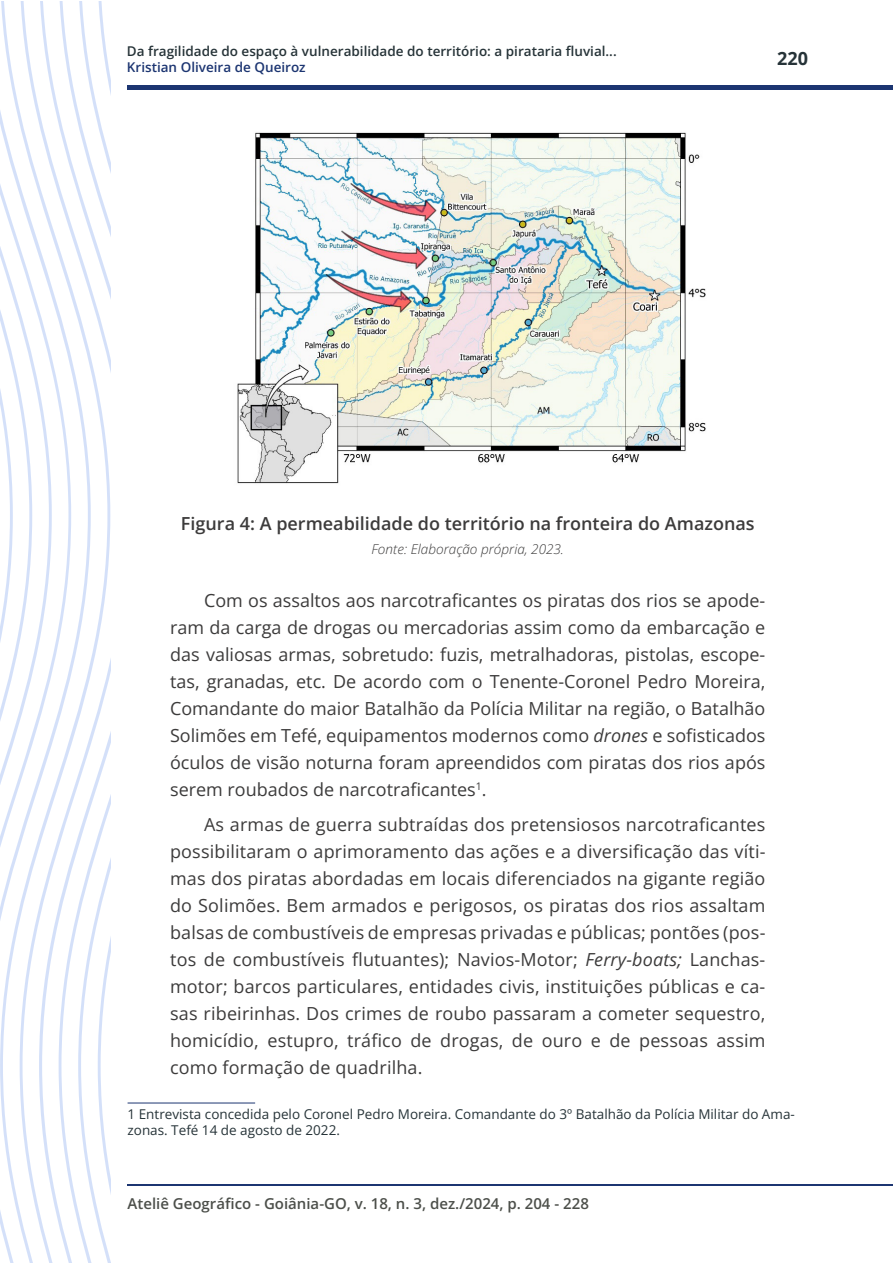
<style>
.page{position:relative;width:893px;height:1263px;background:#fff}
.page>*{position:absolute;margin:0;border:0;box-sizing:border-box;transform-origin:0 0}
.t1{font:18px/27px "Open Sans";letter-spacing:.005em;color:#3c3b3b;text-align:justify}
.t2{font:600 18px "Open Sans";color:#3c3b3b}
.t3{font:700 18px "Open Sans";color:#263338}
.t4{font:600 15px "Open Sans";color:#4c4f4a}
.t5{font:13.5px/16.2px "Open Sans";color:#263338}
.t6{font:600 13.5px "Open Sans";color:#263338}
.t7{font:italic 300 13.5px "Open Sans";color:#3c3b3b}
.t8{font:600 13.5px "Open Sans";color:#1c3571}
.s1{font-style:italic}
</style>
<div class="page">
<hr style="left:128px;top:85px;width:765px;height:4px;background:#1c3571">
<hr style="left:128px;top:1184px;width:765px;height:1px;background:#1c3571">
<svg style="left:91px;top:2px;width:19px;height:1261px"></svg>
<svg style="left:71px;top:2px;width:20px;height:1261px"></svg>
<svg style="left:52px;top:2px;width:19px;height:1261px"></svg>
<svg style="left:32px;top:2px;width:20px;height:1261px"></svg>
<svg style="left:0;top:2px;width:32px;height:1261px"></svg>
<hr style="left:128px;top:1103px;width:127px;height:1px;background:#1c3571">
<img style="left:237px;top:132px;width:469px;height:352px">
<p class="t6" style="left:127px;top:41px;width:491px">Da fragilidade do espaço à vulnerabilidade do território: a pirataria fluvial...</p>
<p class="t8" style="left:127px;top:58px;width:180px">Kristian Oliveira de Queiroz</p>
<p class="t3" style="left:777px;top:46px;width:32px">220</p>
<p class="t2" style="left:181px;top:511px;width:575px">Figura 4: A permeabilidade do território na fronteira do Amazonas</p>
<p class="t7" style="left:371px;top:540px;width:194px">Fonte: Elaboração própria, 2023.</p>
<p class="t1" style="left:170px;top:586px;width:597px;text-indent:34px">Com os assaltos aos narcotraficantes os piratas dos rios se apode&shy;ram da carga de drogas ou mercadorias assim como da embarcação e das valiosas armas, sobretudo: fuzis, metralhadoras, pistolas, escope&shy;tas, granadas, etc. De acordo com o Tenente-Coronel Pedro Moreira, Comandante do maior Batalhão da Polícia Militar na região, o Batalhão Solimões em Tefé, equipamentos modernos como <span class="s1">drones</span> e sofisticados óculos de visão noturna foram apreendidos com piratas dos rios após serem roubados de narcotraficantes<sup>1</sup>.</p>
<p class="t1" style="left:170px;top:811px;width:597px;text-indent:34px">As armas de guerra subtraídas dos pretensiosos narcotraficantes possibilitaram o aprimoramento das ações e a diversificação das víti&shy;mas dos piratas abordadas em locais diferenciados na gigante região do Solimões. Bem armados e perigosos, os piratas dos rios assaltam balsas de combustíveis de empresas privadas e públicas; pontões (pos&shy;tos de combustíveis flutuantes); Navios-Motor; <span class="s1">Ferry-boats;</span> Lanchas&shy;motor; barcos particulares, entidades civis, instituições públicas e ca&shy;sas ribeirinhas. Dos crimes de roubo passaram a cometer sequestro, homicídio, estupro, tráfico de drogas, de ouro e de pessoas assim como formação de quadrilha.</p>
<p class="t5" style="left:128px;top:1106px;width:669px">1 Entrevista concedida pelo Coronel Pedro Moreira. Comandante do 3º Batalhão da Polícia Militar do Ama&shy;zonas. Tefé 14 de agosto de 2022.</p>
<p class="t4" style="left:128px;top:1193px;width:463px">Ateliê Geográfico - Goiânia-GO, v. 18, n. 3, dez./2024, p. 204 - 228</p>
</div>
